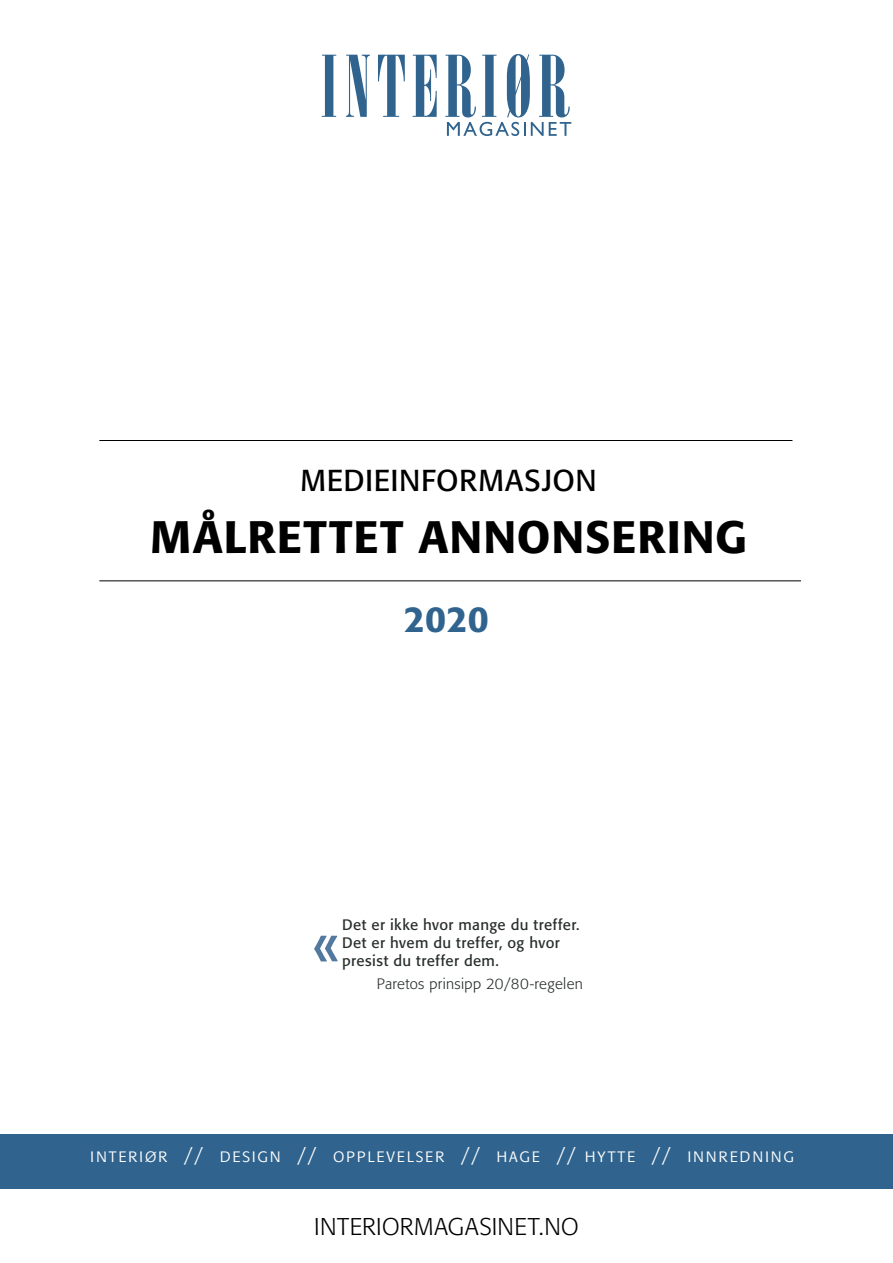
<style>
.page{position:relative;width:893px;height:1263px;background:#fff}
.page>*{position:absolute;margin:0;border:0;box-sizing:border-box;transform-origin:0 0}
.t1{font:65.55px "Formata";color:#54799f}
.t2{font:500 45px "Formata";letter-spacing:.02em;color:#000}
.t3{font:500 36px "Formata";color:#30648e}
.t4{font:30px "Formata";letter-spacing:.02em;color:#000}
.t5{font:24px "Formata Light SC";letter-spacing:.015em;color:#000}
.t6{font:19.5px "Formata Light SC";letter-spacing:.09em;color:#fff}
.t7{font:15px/18px "Formata";letter-spacing:.03em;color:#282f2b}
.t8{font:300 15px "Formata";letter-spacing:.02em;color:#282f2b}
</style>
<div class="page">
<svg style="left:322px;top:55px;width:14px;height:62px"></svg>
<svg style="left:346px;top:55px;width:24px;height:62px"></svg>
<svg style="left:378px;top:55px;width:27px;height:62px"></svg>
<svg style="left:413px;top:55px;width:24px;height:62px"></svg>
<svg style="left:445px;top:54px;width:126px;height:82px"></svg>
<div style="left:0;top:1134px;width:893px;height:54px;background:#30648e"></div>
<hr style="left:99px;top:440px;width:693px;height:1px;background:#000">
<hr style="left:99px;top:580px;width:702px;height:1px;background:#000">
<h3 class="t4" style="left:300px;top:463px;width:298px">medieinformasjon</h3>
<h2 class="t2" style="left:150px;top:509px;width:598px">MÅLRETTET ANNONSERING</h2>
<h3 class="t3" style="left:404px;top:598px;width:86px">2020</h3>
<p class="t7" style="left:342px;top:916px;width:239px">Det er ikke hvor mange du treffer.<br>Det er hvem du treffer, og hvor presist du treffer dem.</p>
<p class="t8" style="left:377px;top:975px;width:208px">Paretos prinsipp 20/80-regelen</p>
<h1 class="t1" style="left:312px;top:903px;width:30px">«</h1>
<h3 class="t6" style="left:90px;top:1144px;width:705px">interiør // design // opplevelser // hage // hytte // innredning</h3>
<h3 class="t5" style="left:314px;top:1213px;width:266px">interiormagasinet.no</h3>
</div>
